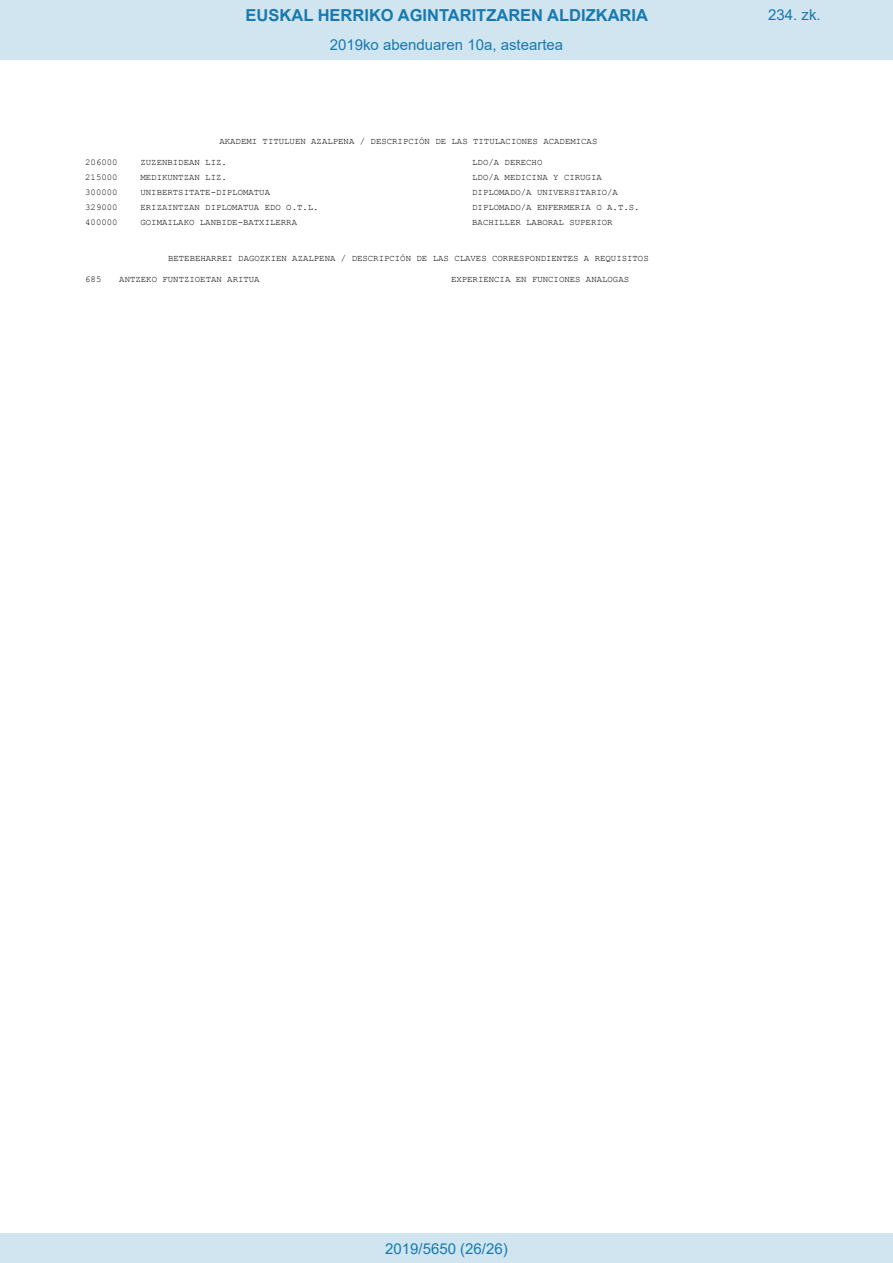
<style>
.page{position:relative;width:893px;height:1263px;background:#fff}
.page>*{position:absolute;margin:0;border:0;box-sizing:border-box;transform-origin:0 0}
.t1{font:700 16.5px "Arial";color:#1879ad}
.Paginacion_Centro{font:15px "Arial";color:#1879ad}
.t2{font:9px "Courier New";color:#000}
</style>
<div class="page">
<div style="left:0;top:0;width:893px;height:60px;background:#d0e5f0"></div>
<div style="left:0;top:1233px;width:893px;height:30px;background:#d0e5f0"></div>
<h1 class="t1" style="left:246px;top:3px;width:404px">EUSKAL HERRIKO AGINTARITZAREN ALDIZKARIA</h1>
<h2 class="Paginacion_Centro" style="left:768px;top:5px;width:54px">234. zk.</h2>
<h2 class="Paginacion_Centro" style="left:330px;top:35px;width:235px">2019ko abenduaren 10a, asteartea</h2>
<p class="t2" style="left:219px;top:136px;width:379px">AKADEMI TITULUEN AZALPENA / DESCRIPCIÓN DE LAS TITULACIONES ACADEMICAS</p>
<p class="t2" style="left:85px;top:157px;width:34px">206000</p>
<p class="t2" style="left:140px;top:157px;width:88px">ZUZENBIDEAN LIZ.</p>
<p class="t2" style="left:472px;top:157px;width:72px">LDO/A DERECHO</p>
<p class="t2" style="left:85px;top:172px;width:34px">215000</p>
<p class="t2" style="left:140px;top:172px;width:88px">MEDIKUNTZAN LIZ.</p>
<p class="t2" style="left:472px;top:172px;width:131px">LDO/A MEDICINA Y CIRUGIA</p>
<p class="t2" style="left:85px;top:187px;width:34px">300000</p>
<p class="t2" style="left:140px;top:187px;width:131px">UNIBERTSITATE-DIPLOMATUA</p>
<p class="t2" style="left:472px;top:187px;width:147px">DIPLOMADO/A UNIVERSITARIO/A</p>
<p class="t2" style="left:85px;top:201px;width:34px">329000</p>
<p class="t2" style="left:140px;top:201px;width:180px">ERIZAINTZAN DIPLOMATUA EDO O.T.L.</p>
<p class="t2" style="left:472px;top:201px;width:169px">DIPLOMADO/A ENFERMERIA O A.T.S.</p>
<p class="t2" style="left:85px;top:216px;width:34px">400000</p>
<p class="t2" style="left:140px;top:216px;width:158px">GOIMAILAKO LANBIDE-BATXILERRA</p>
<p class="t2" style="left:472px;top:216px;width:142px">BACHILLER LABORAL SUPERIOR</p>
<p class="t2" style="left:168px;top:252px;width:482px">BETEBEHARREI DAGOZKIEN AZALPENA / DESCRIPCIÓN DE LAS CLAVES CORRESPONDIENTES A REQUISITOS</p>
<p class="t2" style="left:85px;top:274px;width:18px">685</p>
<p class="t2" style="left:119px;top:274px;width:142px">ANTZEKO FUNTZIOETAN ARITUA</p>
<p class="t2" style="left:451px;top:274px;width:180px">EXPERIENCIA EN FUNCIONES ANALOGAS</p>
<p class="Paginacion_Centro" style="left:385px;top:1238px;width:124px">2019/5650 (26/26)</p>
</div>
